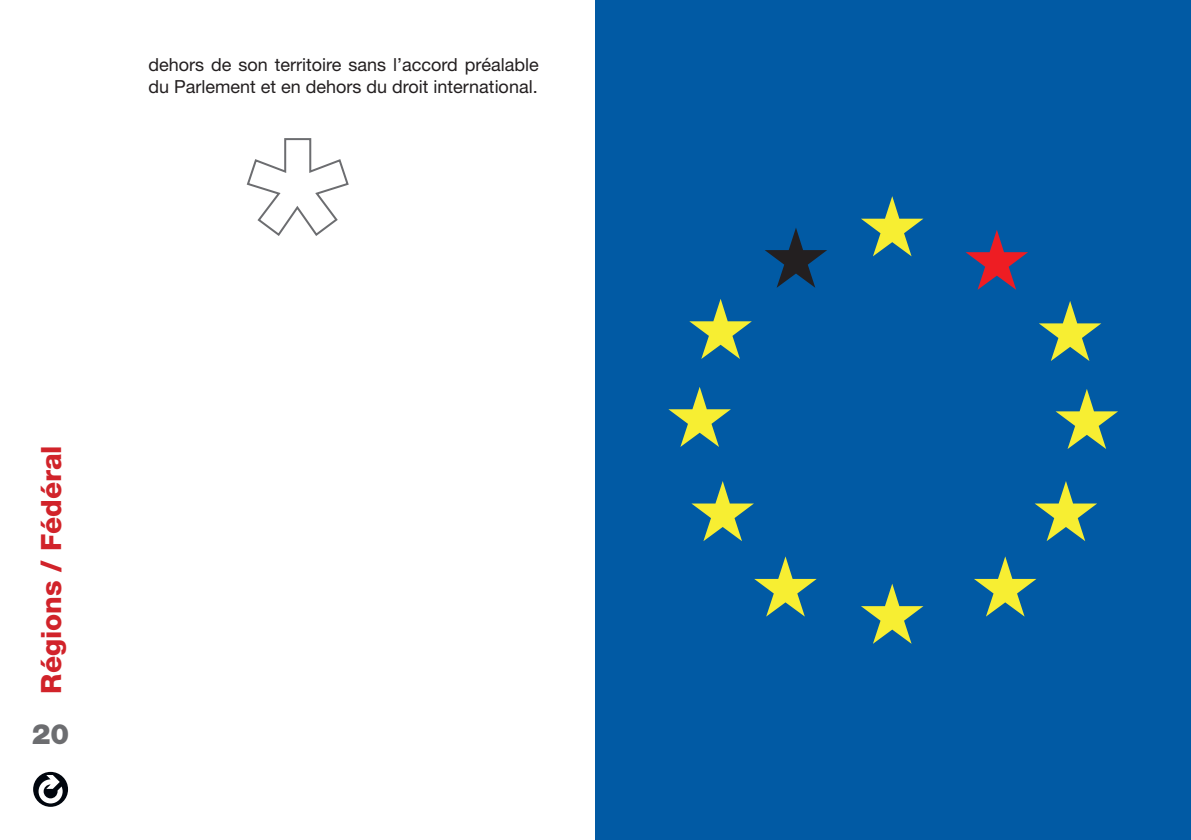
<style>
.page{position:relative;width:1191px;height:840px;background:#fff}
.page>*{position:absolute;margin:0;border:0;box-sizing:border-box;transform-origin:0 0}
.t1{font:800 28px "Helvetica Neue";color:#d1232a}
.t2{font:900 28px "Helvetica Neue";color:#6c6d70}
.Puces_Numéros__niv2{font:18px/21.6px "Helvetica Neue";color:#231f20}
</style>
<div class="page">
<svg style="left:33px;top:771px;width:35px;height:35px"></svg>
<svg style="left:39px;top:774px;width:24px;height:29px"></svg>
<div style="left:595px;top:0;width:596px;height:839px;background:#015aa4"></div>
<svg style="left:1034px;top:481px;width:63px;height:60px"></svg>
<svg style="left:861px;top:196px;width:62px;height:60px"></svg>
<svg style="left:861px;top:584px;width:62px;height:59px"></svg>
<svg style="left:754px;top:556px;width:62px;height:60px"></svg>
<svg style="left:1039px;top:301px;width:62px;height:60px"></svg>
<svg style="left:689px;top:299px;width:63px;height:60px"></svg>
<svg style="left:965px;top:230px;width:63px;height:60px"></svg>
<svg style="left:765px;top:228px;width:62px;height:59px"></svg>
<svg style="left:974px;top:556px;width:62px;height:60px"></svg>
<svg style="left:668px;top:387px;width:63px;height:59px"></svg>
<svg style="left:1055px;top:389px;width:63px;height:60px"></svg>
<svg style="left:691px;top:481px;width:63px;height:60px"></svg>
<svg style="left:246px;top:138px;width:103px;height:98px"></svg>
<p class="Puces_Numéros__niv2" style="left:148px;top:53px;width:392px">dehors de son territoire sans l’accord préalable du Parlement et en dehors du droit international.</p>
<p class="t1" style="left:35px;top:693px;width:249px;rotate:-90deg">Régions / Fédéral</p>
<h1 class="t2" style="left:32px;top:716px;width:39px">20</h1>
</div>
